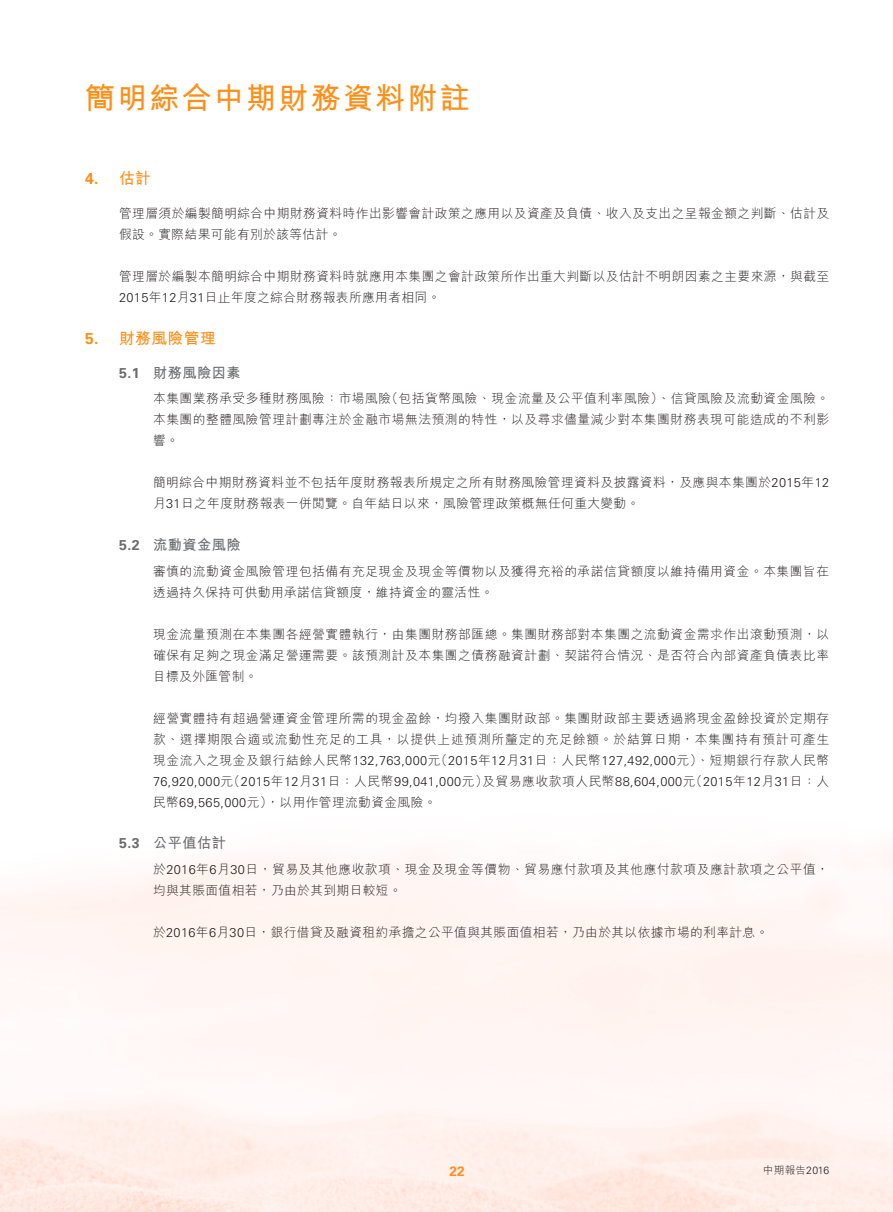
<style>
.page{position:relative;width:893px;height:1212px;background:#fff}
.page>*{position:absolute;margin:0;border:0;box-sizing:border-box;transform-origin:0 0}
.t1{font:700 30px "M Hei HK";letter-spacing:.075em;color:#ff8e17}
.t2{font:700 15.75px "M Hei HK";letter-spacing:.03em;color:#ff8e17}
.t3{font:700 15.75px "Univers LT Std";color:#ff8e17}
.t4{font:700 14.25px "M Hei HK";letter-spacing:.03em;color:#6c6d70}
.t5{font:700 14.25px "Univers LT Std";color:#6c6d70}
.t6{font:700 13.5px "Univers LT Std";color:#ff8e17}
.t7{font:300 12.75px/21px "M Hei HK";letter-spacing:.03em;color:#231f20}
.t8{font:300 12.75px "Univers LT Std";letter-spacing:.03em;color:#231f20}
.t9{font:300 10.5px "M Hei HK";color:#231f20}
.s1{font-family:"Univers LT Std"}
.s2{font-family:"M Hei HK"}
</style>
<div class="page">
<h1 class="t1" style="left:85px;top:76px;width:386px">簡明綜合中期財務資料附註</h1>
<p class="t3" style="left:85px;top:169px;width:15px">4.</p>
<p class="t3" style="left:85px;top:329px;width:15px">5.</p>
<p class="t2" style="left:119px;top:167px;width:33px">估計</p>
<p class="t7" style="left:119px;top:203px;width:712px">管理層須於編製簡明綜合中期財務資料時作出影響會計政策之應用以及資產及負債、收入及支出之呈報金額之判斷、估計及假設。實際結果可能有別於該等估計。</p>
<p class="t7" style="left:119px;top:266px;width:712px">管理層於編製本簡明綜合中期財務資料時就應用本集團之會計政策所作出重大判斷以及估計不明朗因素之主要來源，與截至<br><span class="s1">2015</span>年<span class="s1">12</span>月<span class="s1">31</span>日止年度之綜合財務報表所應用者相同。</p>
<p class="t2" style="left:119px;top:327px;width:98px">財務風險管理</p>
<p class="t5" style="left:119px;top:364px;width:22px">5.1</p>
<p class="t5" style="left:119px;top:537px;width:22px">5.2</p>
<p class="t5" style="left:119px;top:835px;width:22px">5.3</p>
<p class="t4" style="left:153px;top:362px;width:89px">財務風險因素</p>
<p class="t7" style="left:385px;top:388px;width:445px">（包括貨幣風險、現金流量及公平值利率風險）、信貸風險及流動資金風險。</p>
<p class="t7" style="left:153px;top:388px;width:678px">本集團業務承受多種財務風險：市場風險<br>本集團的整體風險管理計劃專注於金融市場無法預測的特性，以及尋求儘量減少對本集團財務表現可能造成的不利影響。</p>
<p class="t7" style="left:153px;top:472px;width:678px">簡明綜合中期財務資料並不包括年度財務報表所規定之所有財務風險管理資料及披露資料，及應與本集團於<span class="s1">2015</span>年<span class="s1">12</span>月<span class="s1">31</span>日之年度財務報表一併閱覽。自年結日以來，風險管理政策概無任何重大變動。</p>
<p class="t4" style="left:153px;top:535px;width:89px">流動資金風險</p>
<p class="t7" style="left:153px;top:560px;width:678px">審慎的流動資金風險管理包括備有充足現金及現金等價物以及獲得充裕的承諾信貸額度以維持備用資金。本集團旨在透過持久保持可供動用承諾信貸額度，維持資金的靈活性。</p>
<p class="t7" style="left:153px;top:623px;width:678px;text-align:justify">現金流量預測在本集團各經營實體執行，由集團財務部匯總。集團財務部對本集團之流動資金需求作出滾動預測，以確保有足夠之現金滿足營運需要。該預測計及本集團之債務融資計劃、契諾符合情況、是否符合內部資產負債表比率目標及外匯管制。</p>
<p class="t7" style="left:153px;top:707px;width:678px;text-align:justify">經營實體持有超過營運資金管理所需的現金盈餘，均撥入集團財政部。集團財政部主要透過將現金盈餘投資於定期存款、選擇期限合適或流動性充足的工具，以提供上述預測所釐定的充足餘額。於結算日期，本集團持有預計可產生現金流入之現金及銀行結餘人民幣<span class="s1">132,763,000</span> （元 <span class="s1">2015</span>年<span class="s1">12</span>月<span class="s1">31</span>日：人民幣<span class="s1">127,492,000</span>元）、短期銀行存款人民幣</p>
<p class="t8" style="left:482px;top:773px;width:349px"><span class="s2">及貿易應收款項人民幣</span>88,604,000 <span class="s2">（元</span> 2015<span class="s2">年</span>12<span class="s2">月</span>31<span class="s2">日：人</span></p>
<p class="t8" style="left:153px;top:773px;width:336px">76,920,000 <span class="s2">（元</span> 2015<span class="s2">年</span>12<span class="s2">月</span>31<span class="s2">日：人民幣</span>99,041,000<span class="s2">元）</span></p>
<p class="t7" style="left:153px;top:791px;width:285px">民幣<span class="s1">69,565,000</span>元，）以用作管理流動資金風險。</p>
<p class="t4" style="left:153px;top:833px;width:74px">公平值估計</p>
<p class="t7" style="left:153px;top:858px;width:677px">於<span class="s1">2016</span>年 月<span class="s1">6 30</span>日，貿易及其他應收款項、現金及現金等價物、貿易應付款項及其他應付款項及應計款項之公平值，均與其賬面值相若，乃由於其到期日較短。</p>
<p class="t7" style="left:153px;top:921px;width:617px">於<span class="s1">2016</span>年 月<span class="s1">6 30</span>日，銀行借貸及融資租約承擔之公平值與其賬面值相若，乃由於其以依據市場的利率計息。</p>
<p class="t6" style="left:450px;top:1163px;width:17px">22</p>
<p class="t9" style="left:763px;top:1165px;width:68px">中期報告<span class="s1">2016</span></p>
</div>
